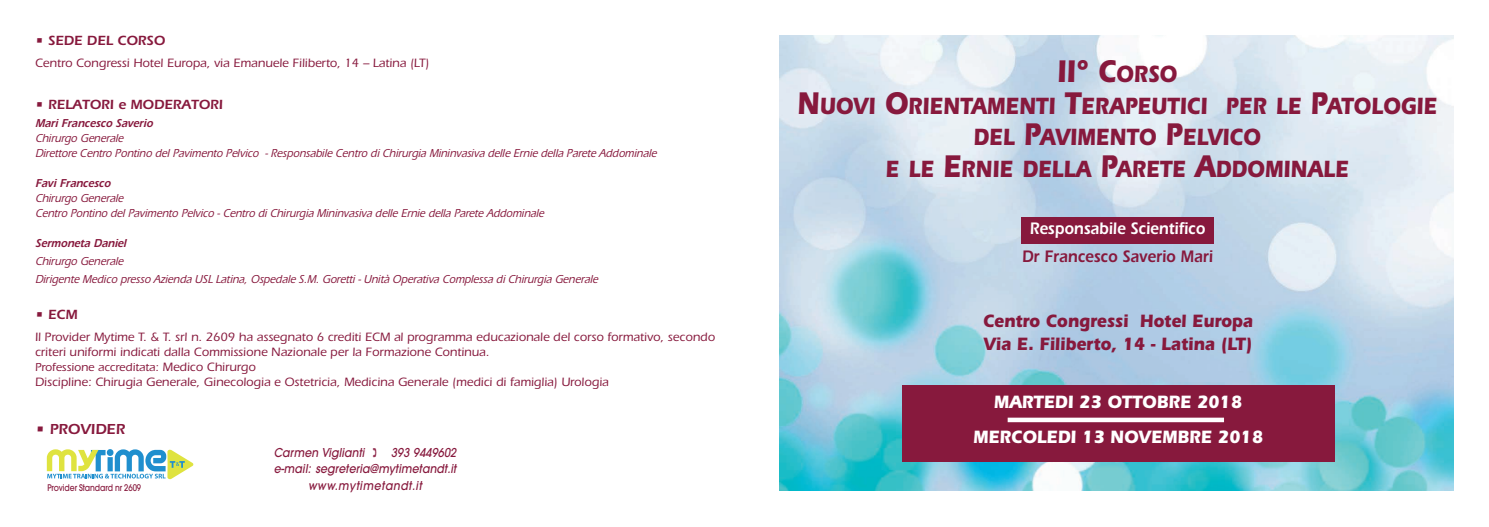
<style>
.page{position:relative;width:1489px;height:527px;background:#fff}
.page>*{position:absolute;margin:0;border:0;box-sizing:border-box;transform-origin:0 0}
.t1{font:700 32.38px "Itc Eras";color:#87193d;scale:.83 1}
.t2{font:700 24.25px/31.8px "Itc Eras";color:#87193d;text-align:center;scale:.83 1}
.t3{font:700 18.5px/23.1px "Itc Eras";color:#87193d;scale:.9 1}
.t4{font:700 18.5px/34.9px "Itc Eras";color:#fff;text-align:center;scale:.9 1}
.t5{font:600 17.25px "Itc Eras";color:#fff;scale:.89 1}
.t6{font:600 17.25px "Itc Eras";color:#87193d;scale:.89 1}
.t7{font:600 15px "Itc Eras";color:#87193d}
.t8{font:600 13.75px "Itc Eras";color:#87193d}
.t9{font:500 12.5px/15px "Itc Eras";color:#87193d}
.t10{font:italic 500 12.12px/16.8px "Avant Garde";letter-spacing:.01em;color:#87193d;text-align:right;scale:.9 1}
.t11{font:italic 500 12.12px "Avant Garde";letter-spacing:.05em;color:#87193d;scale:.9 1}
.t12{font:italic 500 11.88px/15px "Itc Eras";color:#87193d;scale:.9 1}
.t13{font:italic 600 11.88px "Itc Eras";color:#87193d;scale:.9 1}
.t14{font:500 11.88px "Itc Eras";color:#87193d}
.t15{font:500 9.12px "Avant Garde";letter-spacing:-.01em;color:#87193d;scale:.85 1}
.s1{font-size:12.5px}
.s2{font-size:24.25px}
.s3{font-size:32.38px}
</style>
<div class="page">
<img style="left:780px;top:35px;width:673px;height:454px">
<div style="left:1021px;top:217px;width:193px;height:26px;background:#87193d"></div>
<div style="left:901px;top:384px;width:433px;height:76px;background:#87193d"></div>
<div style="left:1007px;top:417px;width:216px;height:5px;background:#fff"></div>
<svg style="left:47px;top:449px;width:146px;height:29px"></svg>
<p class="t8" style="left:35px;top:36px;width:132px">• SEDE DEL CORSO</p>
<p class="t9" style="left:35px;top:57px;width:395px">Centro Congressi Hotel Europa, via Emanuele Filiberto, 14 – Latina (LT)</p>
<p class="t8" style="left:35px;top:99px;width:189px">• RELATORI e MODERATORI</p>
<p class="t13" style="left:35px;top:119px;width:134px">Mari Francesco Saverio</p>
<p class="t12" style="left:35px;top:132px;width:694px">Chirurgo Generale<br>Direttore Centro Pontino del Pavimento Pelvico - Responsabile Centro di Chirurgia Mininvasiva delle Ernie della Parete Addominale</p>
<p class="t13" style="left:35px;top:179px;width:87px">Favi Francesco</p>
<p class="t12" style="left:35px;top:192px;width:569px">Chirurgo Generale<br>Centro Pontino del Pavimento Pelvico - Centro di Chirurgia Mininvasiva delle Ernie della Parete Addominale</p>
<p class="t13" style="left:35px;top:239px;width:105px">Sermoneta Daniel</p>
<p class="t12" style="left:35px;top:253px;width:629px;line-height:17.5px">Chirurgo Generale<br>Dirigente Medico presso Azienda USL Latina, Ospedale S.M. Goretti - Unità Operativa Complessa di Chirurgia Generale</p>
<p class="t8" style="left:35px;top:309px;width:44px">• ECM</p>
<p class="t9" style="left:35px;top:330px;width:681px">Il Provider Mytime T. &amp; T. srl n. 2609 ha assegnato 6 crediti ECM al programma educazionale del corso formativo, secondo criteri uniformi indicati dalla Commissione Nazionale per la Formazione Continua.</p>
<p class="t14" style="left:35px;top:363px;width:222px">Professione accreditata: <span class="s1">Medico Chirurgo</span></p>
<p class="t9" style="left:35px;top:375px;width:575px">Discipline: Chirugia Generale, Ginecologia e Ostetricia, Medicina Generale (medici di famiglia) Urologia</p>
<p class="t7" style="left:35px;top:423px;width:91px">• PROVIDER</p>
<p class="t10" style="left:274px;top:444px;width:102px">Carmen Viglianti</p>
<p class="t10" style="left:274px;top:444px;width:204px">393 9449602<br>e-mail: segreteria@mytimetandt.it</p>
<p class="t15" style="left:47px;top:484px;width:112px">Provider Standard nr 2609</p>
<p class="t11" style="left:308px;top:480px;width:128px">www.mytimetandt.it</p>
<h1 class="t1" style="left:1057px;top:60px;width:146px">II° C<span class="s2">ORSO</span></h1>
<h2 class="t2" style="left:797px;top:92px;width:772px"><span class="s3">N</span>UOVI <span class="s3">O</span>RIENTAMENTI <span class="s3">T</span>ERAPEUTICI PER LE <span class="s3">P</span>ATOLOGIE<br>DEL <span class="s3">P</span>AVIMENTO <span class="s3">P</span>ELVICO<br>E LE <span class="s3">E</span>RNIE DELLA <span class="s3">P</span>ARETE <span class="s3">A</span>DDOMINALE</h2>
<h3 class="t5" style="left:1029px;top:222px;width:199px">Responsabile Scientifico</h3>
<h3 class="t6" style="left:1021px;top:250px;width:216px">Dr Francesco Saverio Mari</h3>
<h3 class="t3" style="left:983px;top:311px;width:301px">Centro Congressi Hotel Europa<br>Via E. Filiberto, 14 - Latina (LT)</h3>
<h3 class="t4" style="left:973px;top:386px;width:323px">MARTEDI 23 OTTOBRE 2018<br>MERCOLEDI 13 NOVEMBRE 2018</h3>
</div>
